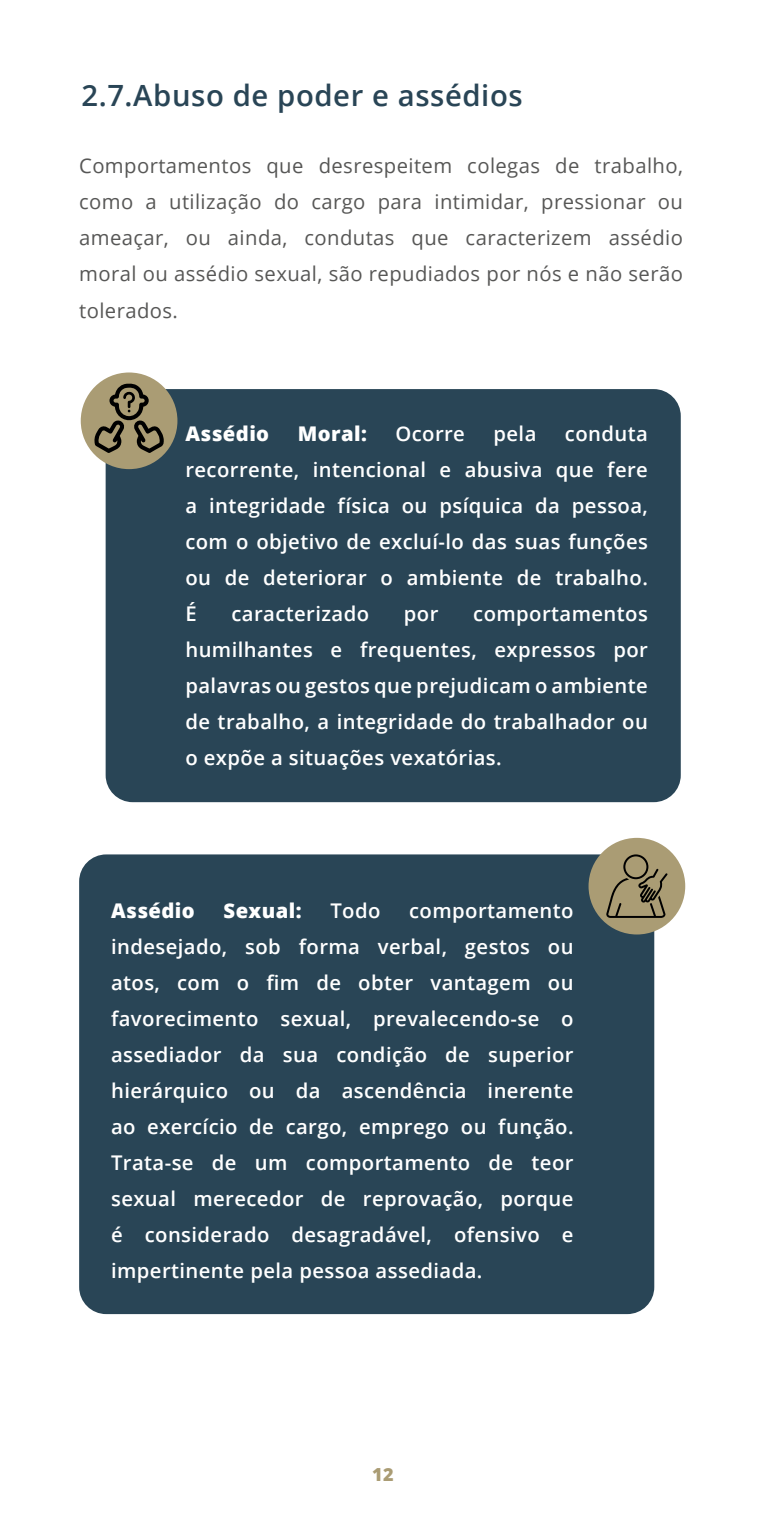
<style>
.page{position:relative;width:766px;height:1531px;background:#fff}
.page>*{position:absolute;margin:0;border:0;box-sizing:border-box;transform-origin:0 0}
.t1{font:600 29.25px "Open Sans";letter-spacing:.02em;color:#294556}
.t2{font:600 20.25px/36px "Open Sans";letter-spacing:.02em;color:#fff;text-align:justify}
.t3{font:20.25px/36px "Open Sans";letter-spacing:.02em;color:#575756;text-align:justify}
.t4{font:800 20.25px "Open Sans";letter-spacing:.02em;color:#fff}
.t5{font:800 18px "Open Sans";color:#aa9c74}
</style>
<div class="page">
<div style="left:106px;top:389px;width:574px;height:413px;background:#294556;border-radius:27px"></div>
<div style="left:79px;top:854px;width:575px;height:460px;background:#294556;border-radius:27px"></div>
<div style="left:81px;top:372px;width:96px;height:97px;background:#aa9c74;border-radius:50%"></div>
<div style="left:588px;top:838px;width:97px;height:96px;background:#aa9c74;border-radius:50%"></div>
<svg style="left:94px;top:383px;width:70px;height:70px"></svg>
<svg style="left:606px;top:854px;width:61px;height:64px"></svg>
<h1 class="t1" style="left:81px;top:75px;width:443px">2.7.Abuso de poder e assédios</h1>
<p class="t3" style="left:79px;top:148px;width:605px">Comportamentos que desrespeitem colegas de trabalho, como a utilização do cargo para intimidar, pressionar ou ameaçar, ou ainda, condutas que caracterizem assédio moral ou assédio sexual, são repudiados por nós e não serão tolerados.</p>
<p class="t4" style="left:185px;top:419px;width:85px">Assédio</p>
<p class="t4" style="left:298px;top:419px;width:71px">Moral:</p>
<p class="t2" style="left:395px;top:416px;width:71px">Ocorre</p>
<p class="t2" style="left:493px;top:416px;width:44px">pela</p>
<p class="t2" style="left:185px;top:416px;width:464px;text-indent:379px">conduta recorrente, intencional e abusiva que fere a integridade física ou psíquica da pessoa, com o objetivo de excluí-lo das suas funções ou de deteriorar o ambiente de trabalho.<br>É</p>
<p class="t2" style="left:231px;top:596px;width:139px">caracterizado</p>
<p class="t2" style="left:404px;top:596px;width:36px">por</p>
<p class="t2" style="left:185px;top:596px;width:464px;text-indent:288px">comportamentos humilhantes e frequentes, expressos por palavras ou gestos que prejudicam o ambiente de trabalho, a integridade do trabalhador ou o expõe a situações vexatórias.</p>
<p class="t4" style="left:111px;top:895px;width:85px">Assédio</p>
<p class="t4" style="left:223px;top:895px;width:79px">Sexual:</p>
<p class="t2" style="left:330px;top:892px;width:52px">Todo</p>
<p class="t2" style="left:111px;top:892px;width:464px;text-indent:298px">comportamento indesejado, sob forma verbal, gestos ou atos, com o fim de obter vantagem ou favorecimento sexual, prevalecendo-se o assediador da sua condição de superior hierárquico ou da ascendência inerente ao exercício de cargo, emprego ou função.<br>Trata-se de um comportamento de teor sexual merecedor de reprovação, porque é considerado desagradável, ofensivo e impertinente pela pessoa assediada.</p>
<p class="t5" style="left:372px;top:1461px;width:23px">12</p>
</div>
